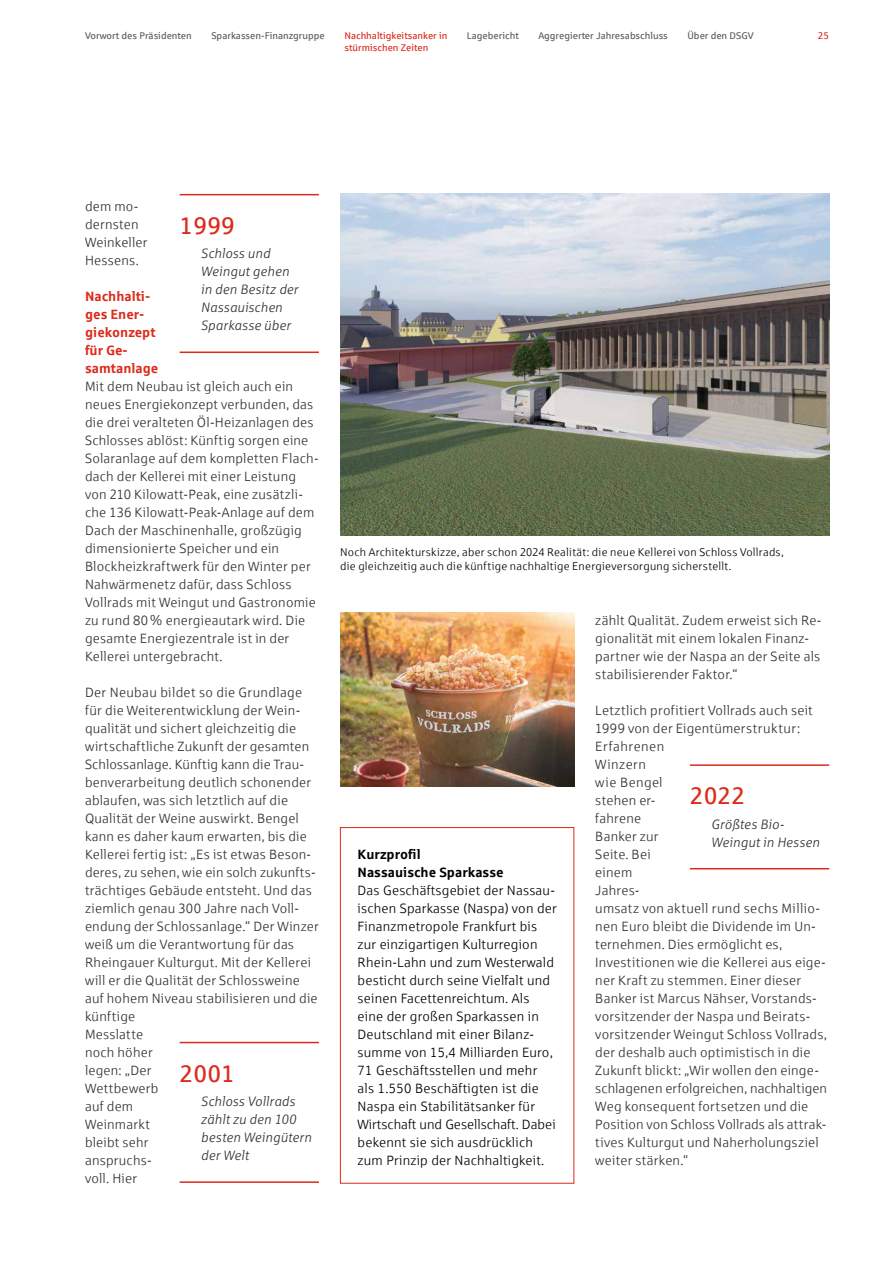
<style>
.page{position:relative;width:893px;height:1263px;background:#fff}
.page>*{position:absolute;margin:0;border:0;box-sizing:border-box;transform-origin:0 0}
.t1{font:24px "Sparkasse Rg";color:#dd2a1b}
.t2{font:13.5px/18px "Sparkasse Lt";letter-spacing:.015em;color:#313130}
.t3{font:13.5px/18px "Sparkasse Lt";letter-spacing:.015em;color:#000}
.t4{font:italic 13.5px/18px "Sparkasse Lt";letter-spacing:.01em;color:#313130}
.t5{font:700 13.5px/18px "Sparkasse Rg";color:#dd2a1b}
.t6{font:700 13.5px/18px "Sparkasse Rg";color:#000}
.t7{font:11.25px/13.5px "Sparkasse Lt";letter-spacing:.025em;color:#000}
.t8{font:9.75px "Sparkasse Rg";color:#5b5b5a}
.t9{font:9.75px "Sparkasse Rg";color:#dd2a1b}
</style>
<div class="page">
<img style="left:340px;top:193px;width:489px;height:342px">
<img style="left:340px;top:612px;width:234px;height:175px">
<div style="left:340px;top:827px;width:234px;height:356px;border:1px solid #dd2a1b"></div>
<hr style="left:180px;top:1042px;width:139px;height:1px;background:#dd2a1b">
<hr style="left:180px;top:1181px;width:139px;height:2px;background:#dd2a1b">
<hr style="left:690px;top:764px;width:139px;height:2px;background:#dd2a1b">
<hr style="left:690px;top:868px;width:139px;height:1px;background:#dd2a1b">
<hr style="left:180px;top:194px;width:139px;height:1px;background:#dd2a1b">
<hr style="left:180px;top:351px;width:139px;height:2px;background:#dd2a1b">
<p class="t8" style="left:85px;top:30px;width:108px">Vorwort des Präsidenten</p>
<p class="t8" style="left:211px;top:30px;width:115px">Sparkassen-Finanzgruppe</p>
<p class="t9" style="left:344px;top:30px;width:105px">Nachhaltigkeitsanker in</p>
<p class="t8" style="left:467px;top:30px;width:53px">Lagebericht</p>
<p class="t8" style="left:538px;top:30px;width:131px">Aggregierter Jahresabschluss</p>
<p class="t8" style="left:687px;top:30px;width:68px">Über den DSGV</p>
<p class="t9" style="left:818px;top:30px;width:13px">25</p>
<p class="t9" style="left:344px;top:42px;width:85px">stürmischen Zeiten</p>
<p class="t2" style="left:85px;top:197px;width:64px">dem mo&shy;dernsten<br>Weinkeller<br>Hessens.</p>
<p class="t5" style="left:85px;top:287px;width:75px">Nachhalti&shy;ges Ener&shy;giekonzept für Ge&shy;samtanlage</p>
<p class="t2" style="left:85px;top:377px;width:235px">Mit dem Neubau ist gleich auch ein neues Energiekonzept verbunden, das die drei veralteten Öl-Heizanlagen des Schlosses ablöst: Künftig sorgen eine Solaranlage auf dem kompletten Flach&shy;dach der Kellerei mit einer Leistung von 210 Kilowatt-Peak, eine zusätzli&shy;che 136 Kilowatt-Peak-Anlage auf dem Dach der Maschinenhalle, großzügig dimensionierte Speicher und ein Blockheizkraftwerk für den Winter per Nahwärmenetz dafür, dass Schloss Vollrads mit Weingut und Gastronomie zu rund 80% energieautark wird. Die gesamte Energiezentrale ist in der Kellerei untergebracht.</p>
<p class="t2" style="left:85px;top:683px;width:235px">Der Neubau bildet so die Grundlage für die Weiterentwicklung der Wein&shy;qualität und sichert gleichzeitig die wirtschaftliche Zukunft der gesamten<br>Schlossanlage. Künftig kann die Trau&shy;benverarbeitung deutlich schonender ablaufen, was sich letztlich auf die<br>Qualität der Weine auswirkt. Bengel kann es daher kaum erwarten, bis die<br>Kellerei fertig ist: „Es ist etwas Beson&shy;deres, zu sehen, wie ein solch zukunfts&shy;trächtiges Gebäude entsteht. Und das ziemlich genau 300 Jahre nach Voll&shy;endung der Schlossanlage.“ Der Winzer weiß um die Verantwortung für das<br>Rheingauer Kulturgut. Mit der Kellerei will er die Qualität der Schlossweine auf hohem Niveau stabilisieren und die künftige<br>Messlatte<br>noch höher<br>legen: „Der<br>Wettbewerb<br>auf dem<br>Weinmarkt<br>bleibt sehr<br>anspruchs-<br>voll. Hier</p>
<h1 class="t1" style="left:180px;top:211px;width:57px">1999</h1>
<p class="t4" style="left:201px;top:244px;width:99px">Schloss und<br>Weingut gehen in den Besitz der<br>Nassauischen<br>Sparkasse über</p>
<h1 class="t1" style="left:180px;top:1058px;width:57px">2001</h1>
<p class="t4" style="left:201px;top:1092px;width:112px">Schloss Vollrads zählt zu den 100 besten Weingütern der Welt</p>
<p class="t7" style="left:340px;top:545px;width:445px">Noch Architekturskizze, aber schon 2024 Realität: die neue Kellerei von Schloss Vollrads, die gleichzeitig auch die künftige nachhaltige Energieversorgung sicherstellt.</p>
<p class="t6" style="left:358px;top:845px;width:148px">Kurzprofil<br>Nassauische Sparkasse</p>
<p class="t3" style="left:358px;top:881px;width:201px">Das Geschäftsgebiet der Nassau&shy;ischen Sparkasse (Naspa) von der<br>Finanzmetropole Frankfurt bis zur einzigartigen Kulturregion<br>Rhein-Lahn und zum Westerwald besticht durch seine Vielfalt und seinen Facettenreichtum. Als eine der großen Sparkassen in<br>Deutschland mit einer Bilanz&shy;summe von 15,4 Milliarden Euro,<br>71 Geschäftsstellen und mehr als 1.550 Beschäftigten ist die<br>Naspa ein Stabilitätsanker für<br>Wirtschaft und Gesellschaft. Dabei bekennt sie sich ausdrücklich zum Prinzip der Nachhaltigkeit.</p>
<p class="t2" style="left:595px;top:611px;width:228px">zählt Qualität. Zudem erweist sich Re&shy;gionalität mit einem lokalen Finanz&shy;partner wie der Naspa an der Seite als stabilisierender Faktor.“</p>
<p class="t2" style="left:595px;top:701px;width:233px">Letztlich profitiert Vollrads auch seit<br>1999 von der Eigentümerstruktur:<br>Erfahrenen<br>Winzern<br>wie Bengel<br>stehen er-<br>fahrene<br>Banker zur<br>Seite. Bei<br>einem<br>Jahres-<br>umsatz von aktuell rund sechs Millio&shy;nen Euro bleibt die Dividende im Un&shy;ternehmen. Dies ermöglicht es,<br>Investitionen wie die Kellerei aus eige&shy;ner Kraft zu stemmen. Einer dieser<br>Banker ist Marcus Nähser, Vorstands&shy;vorsitzender der Naspa und Beirats&shy;vorsitzender Weingut Schloss Vollrads, der deshalb auch optimistisch in die<br>Zukunft blickt: „Wir wollen den einge&shy;schlagenen erfolgreichen, nachhaltigen<br>Weg konsequent fortsetzen und die<br>Position von Schloss Vollrads als attrak&shy;tives Kulturgut und Naherholungsziel weiter stärken.“</p>
<h1 class="t1" style="left:690px;top:781px;width:57px">2022</h1>
<p class="t4" style="left:711px;top:815px;width:110px">Größtes Bio-<br>Weingut in Hessen</p>
</div>
